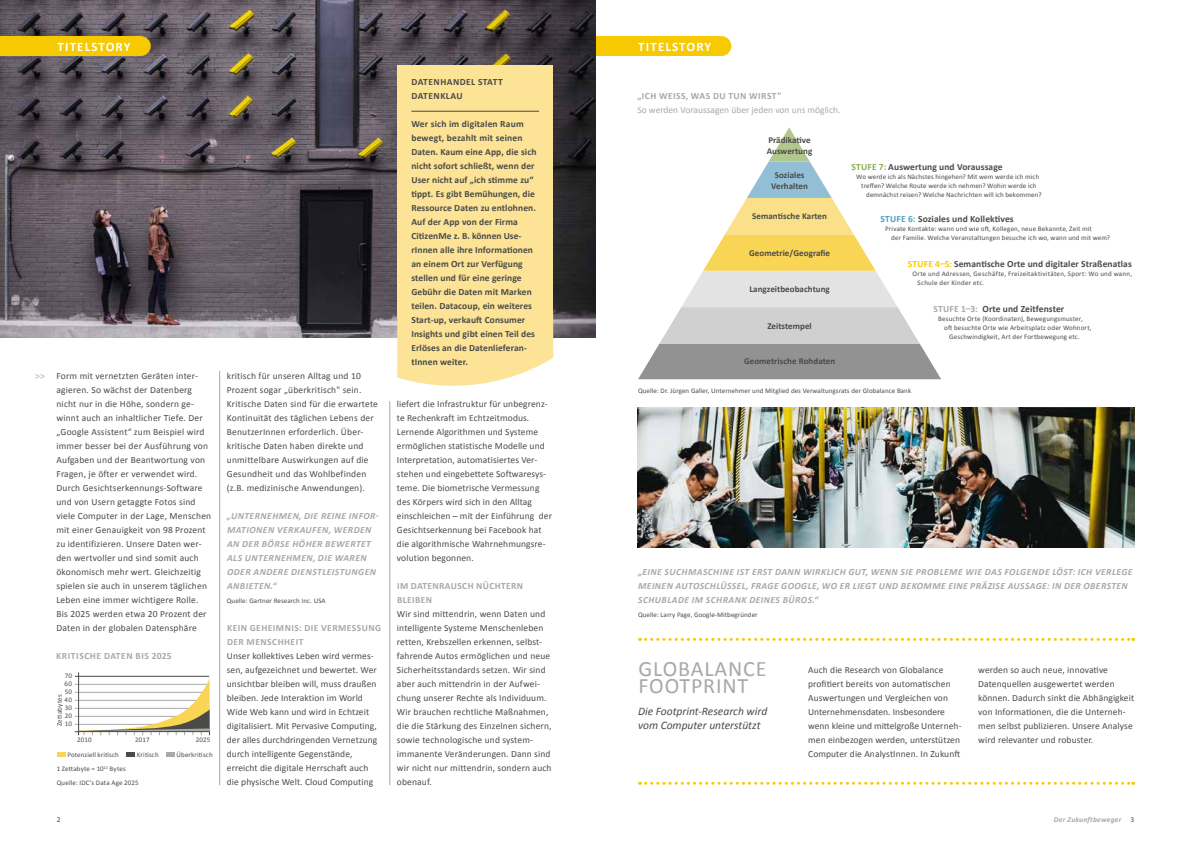
<style>
.page{position:relative;width:1191px;height:842px;background:#fff}
.page>*{position:absolute;margin:0;border:0;box-sizing:border-box;transform-origin:0 0}
.t1{font:22px/17px "Calibri";letter-spacing:.04em;color:#a8a8a7}
.t2{font:700 13px "Calibri";letter-spacing:.085em;color:#fff}
.t3{font:italic 11.5px/14px "Calibri";color:#4a4a49}
.t4{font:9.5px/14px "Calibri";letter-spacing:.01em;color:#4a4a49}
.t5{font:700 9.5px/14px "Calibri";letter-spacing:.01em;color:#4a4a49}
.t6{font:italic 700 9.5px/14px "Calibri";letter-spacing:.05em;color:#a8a8a7}
.t7{font:700 9.5px/14px "Calibri";letter-spacing:.05em;color:#a8a8a7}
.t8{font:9.5px/14px "Calibri";color:#a8a8a7}
.t9{font:700 9.5px/14px "Calibri";letter-spacing:.05em;color:#4a4a49}
.t10{font:700 9px/11px "Calibri";letter-spacing:.005em;color:#4a4a49;text-align:center}
.t11{font:italic 700 7.5px "Calibri";letter-spacing:.03em;color:#a8a8a7}
.t12{font:7.5px "Calibri";color:#4a4a49}
.t13{font:7px/8px "Calibri";letter-spacing:.02em;color:#4a4a49}
.s1{font-weight:700}
.s2{font-weight:700;font-style:italic}
.s3{color:#8bad55}
.s4{color:#47a1c1}
.s5{color:#f6c900}
.s6{color:#a8a8a7}
.s7{font-weight:400;font-style:normal;color:#4a4a49}
</style>
<div class="page">
<hr style="left:75px;top:676px;width:134px;height:1px;background:#4a4a49">
<div style="left:595px;top:36px;width:125px;height:20px;background:#f6c900"></div>
<div style="left:711px;top:36px;width:20px;height:20px;background:#f6c900;border-radius:50%"></div>
<img style="left:0;top:0;width:595px;height:337px">
<div style="left:0;top:36px;width:141px;height:20px;background:#f6c900"></div>
<img style="left:638px;top:408px;width:496px;height:139px">
<hr style="left:219px;top:371px;width:1px;height:414px;background:#a8a8a7">
<hr style="left:389px;top:401px;width:1px;height:384px;background:#a8a8a7">
<div style="left:131px;top:36px;width:20px;height:20px;background:#f6c900;border-radius:50%"></div>
<div style="left:397px;top:65px;width:156px;height:254px;background:#fce396"></div>
<svg style="left:397px;top:319px;width:156px;height:67px;background:#fce5a1"></svg>
<hr style="left:411px;top:111px;width:128px;height:1px;background:#4a4a49">
<svg style="left:639px;top:782px;width:494px;height:3px"></svg>
<svg style="left:639px;top:638px;width:494px;height:3px"></svg>
<div style="left:166px;top:752px;width:8px;height:5px;background:#a8a8a7"></div>
<div style="left:126px;top:752px;width:9px;height:5px;background:#4a4a49"></div>
<div style="left:57px;top:752px;width:8px;height:5px;background:#f9d555"></div>
<svg style="left:638px;top:127px;width:303px;height:252px"></svg>
<svg style="left:75px;top:678px;width:135px;height:57px"></svg>
<hr style="left:78px;top:672px;width:1px;height:60px;background:#4a4a49">
<hr style="left:78px;top:731px;width:132px;height:1px;background:#4a4a49">
<p class="t8" style="left:35px;top:369px;width:11px">&gt;&gt;</p>
<h2 class="t2" style="left:57px;top:38px;width:75px">TITELSTORY</h2>
<h2 class="t2" style="left:638px;top:38px;width:75px">TITELSTORY</h2>
<p class="t9" style="left:411px;top:75px;width:93px">DATENHANDEL STATT<br>DATENKLAU</p>
<p class="t5" style="left:411px;top:117px;width:127px">Wer sich im digitalen Raum bewegt, bezahlt mit seinen<br>Daten. Kaum eine App, die sich nicht sofort schließt, wenn der<br>User nicht auf „ich stimme zu“ tippt. Es gibt Bemühungen, die<br>Ressource Daten zu entlohnen.<br>Auf der App von der Firma<br>CitizenMe z. B. können Use&shy;rInnen alle ihre Informationen an einem Ort zur Verfügung stellen und für eine geringe<br>Gebühr die Daten mit Marken teilen. Datacoup, ein weiteres<br>Start-up, verkauft Consumer<br>Insights und gibt einen Teil des<br>Erlöses an die Datenlieferan&shy;tInnen weiter.</p>
<p class="t8" style="left:637px;top:89px;width:204px"><span class="s1">„ICH WEISS, WAS DU TUN WIRST</span><span class="s2">"<br></span>So werden Voraussagen über jeden von uns möglich.</p>
<p class="t10" style="left:766px;top:135px;width:47px;text-align:left">Prädikative<br>Auswertung</p>
<p class="t10" style="left:771px;top:169px;width:38px">Soziales<br>Verhalten</p>
<p class="t10" style="left:752px;top:211px;width:76px">Semantische Karten</p>
<p class="t10" style="left:749px;top:247px;width:82px">Geometrie/Geografie</p>
<p class="t10" style="left:749px;top:284px;width:82px">Langzeitbeobachtung</p>
<p class="t10" style="left:767px;top:320px;width:46px">Zeitstempel</p>
<p class="t10" style="left:744px;top:356px;width:93px">Geometrische Rohdaten</p>
<p class="t5" style="left:851px;top:160px;width:153px"><span class="s3">STUFE 7:</span> Auswertung und Voraussage</p>
<p class="t13" style="left:856px;top:172px;width:185px">Wo werde ich als Nächstes hingehen? Mit wem werde ich mich</p>
<p class="t13" style="left:861px;top:181px;width:177px">treffen? Welche Route werde ich nehmen? Wohin werde ich</p>
<p class="t13" style="left:866px;top:190px;width:177px">demnächst reisen? Welche Nachrichten will ich bekommen?</p>
<p class="t5" style="left:880px;top:212px;width:135px"><span class="s4">STUFE 6:</span> Soziales und Kollektives</p>
<p class="t13" style="left:891px;top:224px;width:220px;line-height:9px;text-indent:-6px">Private Kontakte: wann und wie oft, Kollegen, neue Bekannte, Zeit mit<br>der Familie. Welche Veranstaltungen besuche ich wo, wann und mit wem?</p>
<p class="t5" style="left:907px;top:256px;width:226px"><span class="s5">STUFE 4–5:</span> Semantische Orte und digitaler Straßenatlas</p>
<p class="t13" style="left:917px;top:269px;width:216px;line-height:9px;text-indent:-5px">Orte und Adressen, Geschäfte, Freizeitaktivitäten, Sport: Wo und wann,<br>Schule der Kinder etc.</p>
<p class="t5" style="left:933px;top:301px;width:132px"><span class="s6">STUFE 1–3:</span> Orte und Zeitfenster</p>
<p class="t13" style="left:938px;top:314px;width:146px">Besuchte Orte (Koordinaten), Bewegungsmuster,</p>
<p class="t13" style="left:944px;top:323px;width:149px">oft besuchte Orte wie Arbeitsplatz oder Wohnort,</p>
<p class="t13" style="left:949px;top:332px;width:132px">Geschwindigkeit, Art der Fortbewegung etc.</p>
<p class="t4" style="left:56px;top:369px;width:156px">Form mit vernetzten Geräten inter&shy;agieren. So wächst der Datenberg nicht nur in die Höhe, sondern ge&shy;winnt auch an inhaltlicher Tiefe. Der „Google Assistent“ zum Beispiel wird immer besser bei der Ausführung von Aufgaben und der Beantwortung von Fragen, je öfter er verwendet wird.<br>Durch Gesichtserkennungs-Software und von Usern getaggte Fotos sind viele Computer in der Lage, Menschen mit einer Genauigkeit von 98 Prozent zu identifizieren. Unsere Daten wer&shy;den wertvoller und sind somit auch ökonomisch mehr wert. Gleichzeitig spielen sie auch in unserem täglichen Leben eine immer wichtigere Rolle.<br>Bis 2025 werden etwa 20 Prozent der Daten in der globalen Datensphäre</p>
<p class="t7" style="left:56px;top:649px;width:117px">KRITISCHE DATEN BIS 2025</p>
<p class="t13" style="left:65px;top:672px;width:9px;text-align:justify">70<br>60<br>50<br>40<br>30<br>20<br>10</p>
<p class="t13" style="left:55px;top:726px;width:33px;rotate:-90deg">Zettabytes</p>
<p class="t13" style="left:77px;top:736px;width:16px">2010</p>
<p class="t13" style="left:135px;top:736px;width:16px">2017</p>
<p class="t13" style="left:196px;top:736px;width:16px">2025</p>
<p class="t13" style="left:67px;top:751px;width:53px">Potenziell kritisch</p>
<p class="t13" style="left:137px;top:751px;width:23px">Kritisch</p>
<p class="t13" style="left:176px;top:751px;width:38px">Überkritisch</p>
<p class="t13" style="left:57px;top:765px;width:71px">1 Zettabyte = 10<sup>21</sup> Bytes</p>
<p class="t13" style="left:57px;top:779px;width:84px">Quelle: IDC’s Data Age 2025</p>
<p class="t4" style="left:227px;top:369px;width:153px">kritisch für unseren Alltag und 10<br>Prozent sogar „überkritisch" sein.<br>Kritische Daten sind für die erwartete Kontinuität des täglichen Lebens der BenutzerInnen erforderlich. Über&shy;kritische Daten haben direkte und unmittelbare Auswirkungen auf die Gesundheit und das Wohlbefinden (z.B. medizinische Anwendungen).</p>
<p class="t6" style="left:227px;top:509px;width:153px">„UNTERNEHMEN, DIE REINE INFOR-<br>MATIONEN VERKAUFEN, WERDEN<br>AN DER BÖRSE HÖHER BEWERTET<br>ALS UNTERNEHMEN, DIE WAREN<br>ODER ANDERE DIENSTLEISTUNGEN<br>ANBIETEN.“</p>
<p class="t13" style="left:227px;top:597px;width:100px">Quelle: Gartner Research Inc. USA</p>
<p class="t7" style="left:227px;top:621px;width:156px">KEIN GEHEIMNIS: DIE VERMESSUNG<br>DER MENSCHHEIT</p>
<p class="t4" style="left:227px;top:649px;width:152px">Unser kollektives Leben wird vermes&shy;sen, aufgezeichnet und bewertet. Wer unsichtbar bleiben will, muss draußen bleiben. Jede Interaktion im World Wide Web kann und wird in Echtzeit digitalisiert. Mit Pervasive Computing, der alles durchdringenden Vernetzung durch intelligente Gegenstände, erreicht die digitale Herrschaft auch die physische Welt. Cloud Computing</p>
<p class="t4" style="left:397px;top:397px;width:157px">liefert die Infrastruktur für unbegrenz&shy;te Rechenkraft im Echtzeitmodus.<br>Lernende Algorithmen und Systeme ermöglichen statistische Modelle und Interpretation, automatisiertes Ver&shy;stehen und eingebettete Softwaresys&shy;teme. Die biometrische Vermessung des Körpers wird sich in den Alltag einschleichen – mit der Einführung der Gesichtserkennung bei Facebook hat die algorithmische Wahrnehmungsre&shy;volution begonnen.</p>
<p class="t7" style="left:397px;top:579px;width:128px">IM DATENRAUSCH NÜCHTERN<br>BLEIBEN</p>
<p class="t4" style="left:397px;top:607px;width:156px">Wir sind mittendrin, wenn Daten und intelligente Systeme Menschenleben retten, Krebszellen erkennen, selbst&shy;fahrende Autos ermöglichen und neue Sicherheitsstandards setzen. Wir sind aber auch mittendrin in der Aufwei&shy;chung unserer Rechte als Individuum.<br>Wir brauchen rechtliche Maßnahmen, die die Stärkung des Einzelnen sichern, sowie technologische und system&shy;immanente Veränderungen. Dann sind wir nicht nur mittendrin, sondern auch obenauf.</p>
<p class="t13" style="left:638px;top:387px;width:275px">Quelle: Dr. Jürgen Galler, Unternehmer und Mitglied des Verwaltungsrats der Globalance Bank</p>
<p class="t6" style="left:638px;top:565px;width:496px">„EINE SUCHMASCHINE IST ERST DANN WIRKLICH GUT, WENN SIE PROBLEME WIE DAS FOLGENDE LÖST: ICH VERLEGE<br>MEINEN AUTOSCHLÜSSEL, FRAGE GOOGLE, WO ER LIEGT UND BEKOMME EINE PRÄZISE AUSSAGE: IN DER OBERSTEN<br>SCHUBLADE IM SCHRANK DEINES BÜROS.“</p>
<p class="t13" style="left:638px;top:611px;width:121px">Quelle: Larry Page, Google-Mitbegründer</p>
<h1 class="t1" style="left:638px;top:661px;width:130px">GLOBALANCE<br>FOOTPRINT</h1>
<p class="t4" style="left:808px;top:663px;width:155px">Auch die Research von Globalance profitiert bereits von automatischen Auswertungen und Vergleichen von Unternehmensdaten. Insbesondere wenn kleine und mittelgroße Unterneh&shy;men einbezogen werden, unterstützen Computer die AnalystInnen. In Zukunft</p>
<p class="t4" style="left:978px;top:663px;width:157px">werden so auch neue, innovative Datenquellen ausgewertet werden können. Dadurch sinkt die Abhängigkeit von Informationen, die die Unterneh&shy;men selbst publizieren. Unsere Analyse wird relevanter und robuster.</p>
<p class="t3" style="left:638px;top:704px;width:131px">Die Footprint-Research wird vom Computer unterstützt</p>
<p class="t12" style="left:57px;top:815px;width:5px">2</p>
<p class="t11" style="left:1053px;top:815px;width:82px">Der Zukunftbeweger <span class="s7">3</span></p>
</div>
